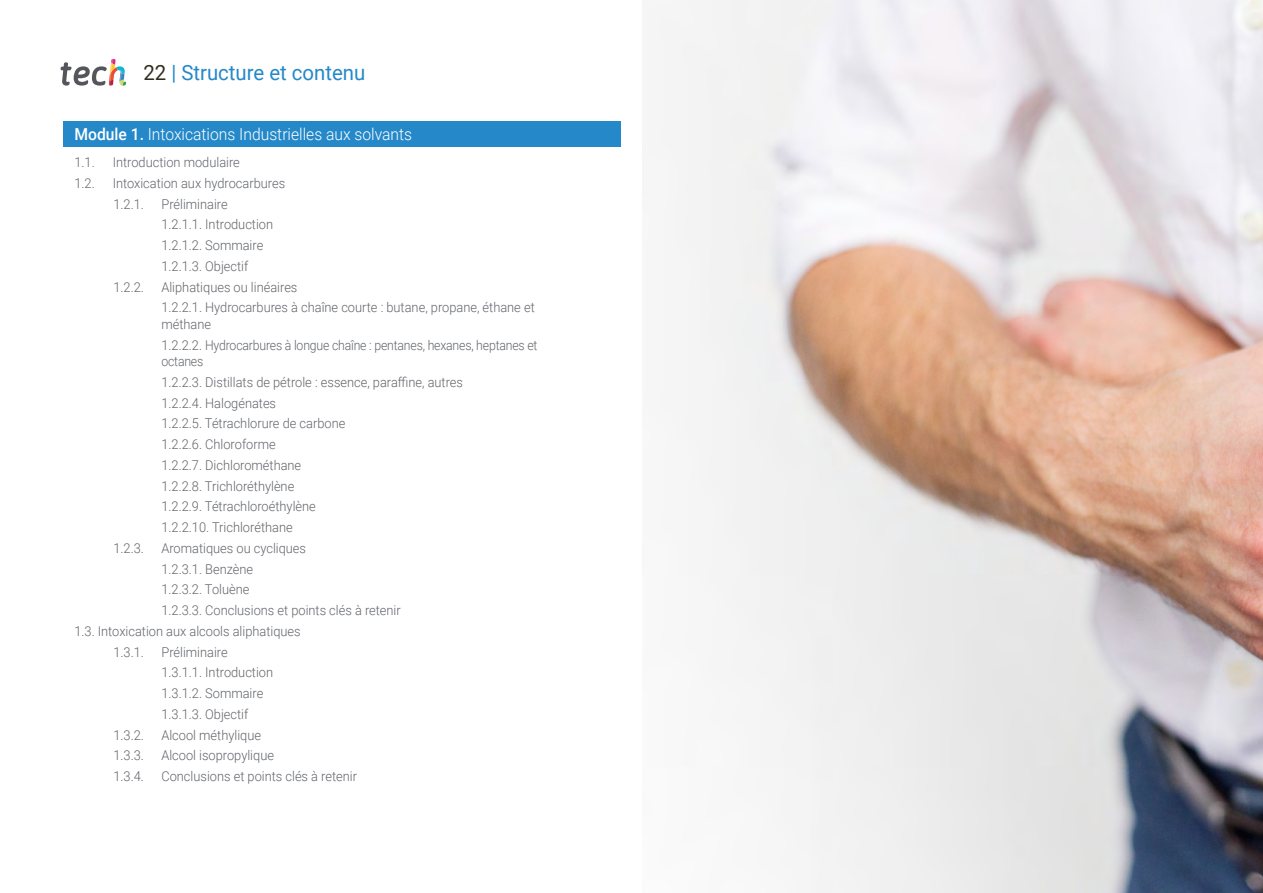
<style>
.page{position:relative;width:1263px;height:893px;background:#fff}
.page>*{position:absolute;margin:0;border:0;box-sizing:border-box;transform-origin:0 0}
.t1{font:21px "Roboto";color:#2488c9}
.t2{font:300 16.5px "Roboto";color:#fff;scale:.95 1}
.t3{font:300 13.5px/20.7px "Roboto";color:#61646a;scale:.95 1}
.t4{font:300 13.5px/20.7px "Roboto";color:#61646a;scale:.91 1}
.s1{color:#312e20}
.s2{font-weight:500}
</style>
<div class="page">
<div style="left:63px;top:121px;width:558px;height:25px;background:#2488c9"></div>
<img style="left:643px;top:0;width:620px;height:893px">
<svg style="left:61px;top:59px;width:65px;height:27px"></svg>
<h1 class="t1" style="left:144px;top:57px;width:223px"><span class="s1">22</span> | Structure et contenu</h1>
<p class="t2" style="left:74px;top:123px;width:357px"><span class="s2">Module 1.</span> Intoxications Industrielles aux solvants</p>
<p class="t3" style="left:74px;top:151px;width:23px">1.1.</p>
<p class="t3" style="left:113px;top:151px;width:135px">Introduction modulaire</p>
<p class="t3" style="left:74px;top:172px;width:23px">1.2.</p>
<p class="t3" style="left:113px;top:172px;width:183px">Intoxication aux hydrocarbures<br>1.2.1.</p>
<p class="t3" style="left:161px;top:193px;width:119px">Préliminaire<br>1.2.1.1. Introduction<br>1.2.1.2. Sommaire<br>1.2.1.3. Objectif</p>
<p class="t3" style="left:113px;top:276px;width:34px">1.2.2.</p>
<p class="t3" style="left:161px;top:276px;width:394px">Aliphatiques ou linéaires<br>1.2.2.1. Hydrocarbures à chaîne courte : butane, propane, éthane et</p>
<p class="t3" style="left:161px;top:313px;width:397px">méthane<br>1.2.2.2. Hydrocarbures à longue chaîne : pentanes, hexanes, heptanes et</p>
<p class="t4" style="left:161px;top:350px;width:333px">octanes<br>1.2.2.3. Distillats de pétrole : essence, paraffine, autres<br>1.2.2.4. Halogénates<br>1.2.2.5. Tétrachlorure de carbone<br>1.2.2.6. Chloroforme<br>1.2.2.7. Dichlorométhane<br>1.2.2.8. Trichloréthylène<br>1.2.2.9. Tétrachloroéthylène<br>1.2.2.10. Trichloréthane</p>
<p class="t3" style="left:113px;top:537px;width:34px">1.2.3.</p>
<p class="t3" style="left:161px;top:537px;width:154px">Aromatiques ou cycliques</p>
<p class="t3" style="left:161px;top:558px;width:98px">1.2.3.1. Benzène</p>
<p class="t3" style="left:161px;top:579px;width:94px">1.2.3.2. Toluène</p>
<p class="t3" style="left:161px;top:599px;width:253px">1.2.3.3. Conclusions et points clés à retenir</p>
<p class="t3" style="left:74px;top:620px;width:240px">1.3. Intoxication aux alcools aliphatiques</p>
<p class="t3" style="left:113px;top:641px;width:34px">1.3.1.</p>
<p class="t3" style="left:161px;top:641px;width:119px">Préliminaire<br>1.3.1.1. Introduction<br>1.3.1.2. Sommaire<br>1.3.1.3. Objectif</p>
<p class="t3" style="left:113px;top:724px;width:34px">1.3.2.</p>
<p class="t3" style="left:161px;top:724px;width:106px">Alcool méthylique</p>
<p class="t3" style="left:113px;top:745px;width:34px">1.3.3.</p>
<p class="t3" style="left:161px;top:745px;width:120px">Alcool isopropylique</p>
<p class="t3" style="left:113px;top:765px;width:34px">1.3.4.</p>
<p class="t3" style="left:161px;top:765px;width:207px">Conclusions et points clés à retenir</p>
</div>
